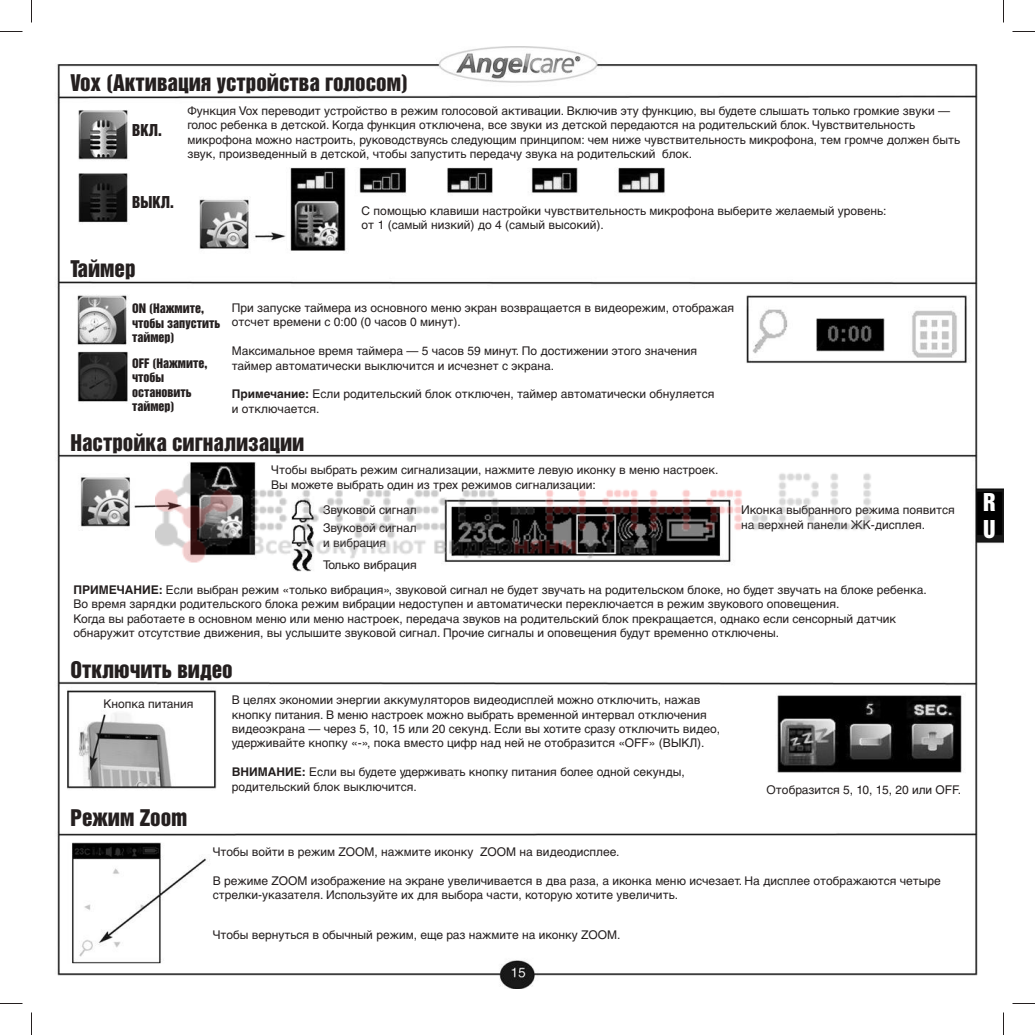
<style>
.page{position:relative;width:1035px;height:1035px;background:#fff}
.page>*{position:absolute;margin:0;border:0;box-sizing:border-box;transform-origin:0 0}
.t1{font:22.5px/27px "Helvetica Inserat LT Std";color:#fff}
.t2{font:21px "Helvetica Inserat LT Std";color:#241f1f}
.t3{font:15px "Helvetica Inserat LT Std";color:#241f1f}
.t4{font:12px/14.4px "Helvetica LT Std";color:#241f1f}
.t5{font:12px/14.4px "Helvetica Inserat LT Std";color:#241f1f}
.s1{font-weight:700}
</style>
<div class="page">
<img style="left:57px;top:47px;width:947px;height:941px">
<svg style="left:0;top:31px;width:22px;height:1px"></svg>
<svg style="left:1012px;top:31px;width:23px;height:1px"></svg>
<svg style="left:0;top:1003px;width:22px;height:1px"></svg>
<svg style="left:1012px;top:1003px;width:23px;height:1px"></svg>
<svg style="left:31px;top:0;width:1px;height:22px"></svg>
<svg style="left:31px;top:1012px;width:1px;height:23px"></svg>
<svg style="left:1003px;top:0;width:1px;height:22px"></svg>
<svg style="left:1003px;top:1012px;width:1px;height:23px"></svg>
<img style="left:155px;top:471px;width:725px;height:93px">
<h2 class="t2" style="left:70px;top:70px;width:339px">Vox (Активация устройства голосом)</h2>
<p class="t3" style="left:132px;top:121px;width:31px">ВКЛ.</p>
<p class="t3" style="left:132px;top:193px;width:43px">ВЫКЛ.</p>
<h2 class="t2" style="left:70px;top:256px;width:67px">Таймер</h2>
<p class="t4" style="left:187px;top:103px;width:774px">Функция Vox переводит устройство в режим голосовой активации. Включив эту функцию, вы будете слышать только громкие звуки — голос ребенка в детской. Когда функция отключена, все звуки из детской передаются на родительский блок. Чувствительность микрофона можно настроить, руководствуясь следующим принципом: чем ниже чувствительность микрофона, тем громче должен быть звук, произведенный в детской, чтобы запустить передачу звука на родительский блок.</p>
<p class="t4" style="left:362px;top:203px;width:526px">С помощью клавиши настройки чувствительность микрофона выберите желаемый уровень: от 1 (самый низкий) до 4 (самый высокий).</p>
<p class="t5" style="left:132px;top:302px;width:90px">ON (Нажмите, чтобы запустить таймер)</p>
<p class="t5" style="left:132px;top:356px;width:77px">OFF (Нажмите, чтобы остановить таймер)</p>
<p class="t4" style="left:232px;top:301px;width:504px">При запуске таймера из основного меню экран возвращается в видеорежим, отображая отсчет времени с 0:00 (0 часов 0 минут).</p>
<p class="t4" style="left:232px;top:344px;width:467px">Максимальное время таймера — 5 часов 59 минут. По достижении этого значения таймер автоматически выключится и исчезнет с экрана.</p>
<p class="t4" style="left:232px;top:387px;width:484px"><span class="s1">Примечание:</span> Если родительский блок отключен, таймер автоматически обнуляется и отключается.</p>
<h2 class="t2" style="left:70px;top:430px;width:235px">Настройка сигнализации</h2>
<p class="t4" style="left:271px;top:463px;width:449px">Чтобы выбрать режим сигнализации, нажмите левую иконку в меню настроек.<br>Вы можете выбрать один из трех режимов сигнализации:</p>
<p class="t4" style="left:323px;top:500px;width:95px;line-height:18.6px">Звуковой сигнал<br>Звуковой сигнал</p>
<p class="t4" style="left:323px;top:531px;width:95px;line-height:23px">и вибрация<br>Только вибрация</p>
<p class="t4" style="left:741px;top:503px;width:215px">Иконка выбранного режима появится на верхней панели ЖК-дисплея.</p>
<p class="t4" style="left:74px;top:582px;width:855px"><span class="s1">ПРИМЕЧАНИЕ:</span> Если выбран режим «только вибрация», звуковой сигнал не будет звучать на родительском блоке, но будет звучать на блоке ребенка.<br>Во время зарядки родительского блока режим вибрации недоступен и автоматически переключается в режим звукового оповещения.<br>Когда вы работаете в основном меню или меню настроек, передача звуков на родительский блок прекращается, однако если сенсорный датчик обнаружит отсутствие движения, вы услышите звуковой сигнал. Прочие сигналы и оповещения будут временно отключены.</p>
<h2 class="t2" style="left:70px;top:658px;width:164px">Отключить видео</h2>
<p class="t4" style="left:103px;top:697px;width:92px">Кнопка питания</p>
<h2 class="t2" style="left:70px;top:806px;width:119px">Режим Zoom</h2>
<p class="t4" style="left:232px;top:693px;width:490px">В целях экономии энергии аккумуляторов видеодисплей можно отключить, нажав кнопку питания. В меню настроек можно выбрать временной интервал отключения видеоэкрана — через 5, 10, 15 или 20 секунд. Если вы хотите сразу отключить видео, удерживайте кнопку «-», пока вместо цифр над ней не отобразится «OFF» (ВЫКЛ).</p>
<p class="t4" style="left:232px;top:765px;width:454px"><span class="s1">ВНИМАНИЕ:</span> Если вы будете удерживать кнопку питания более одной секунды, родительский блок выключится.</p>
<p class="t4" style="left:767px;top:782px;width:196px">Отобразится 5, 10, 15, 20 или OFF.</p>
<p class="t4" style="left:213px;top:844px;width:408px">Чтобы войти в режим ZOOM, нажмите иконку ZOOM на видеодисплее.</p>
<p class="t4" style="left:213px;top:873px;width:730px">В режиме ZOOM изображение на экране увеличивается в два раза, а иконка меню исчезает. На дисплее отображаются четыре стрелки-указателя. Используйте их для выбора части, которую хотите увеличить.</p>
<p class="t4" style="left:213px;top:928px;width:409px">Чтобы вернуться в обычный режим, еще раз нажмите на иконку ZOOM.</p>
<h1 class="t1" style="left:983px;top:489px;width:14px">R<br>U</h1>
</div>
